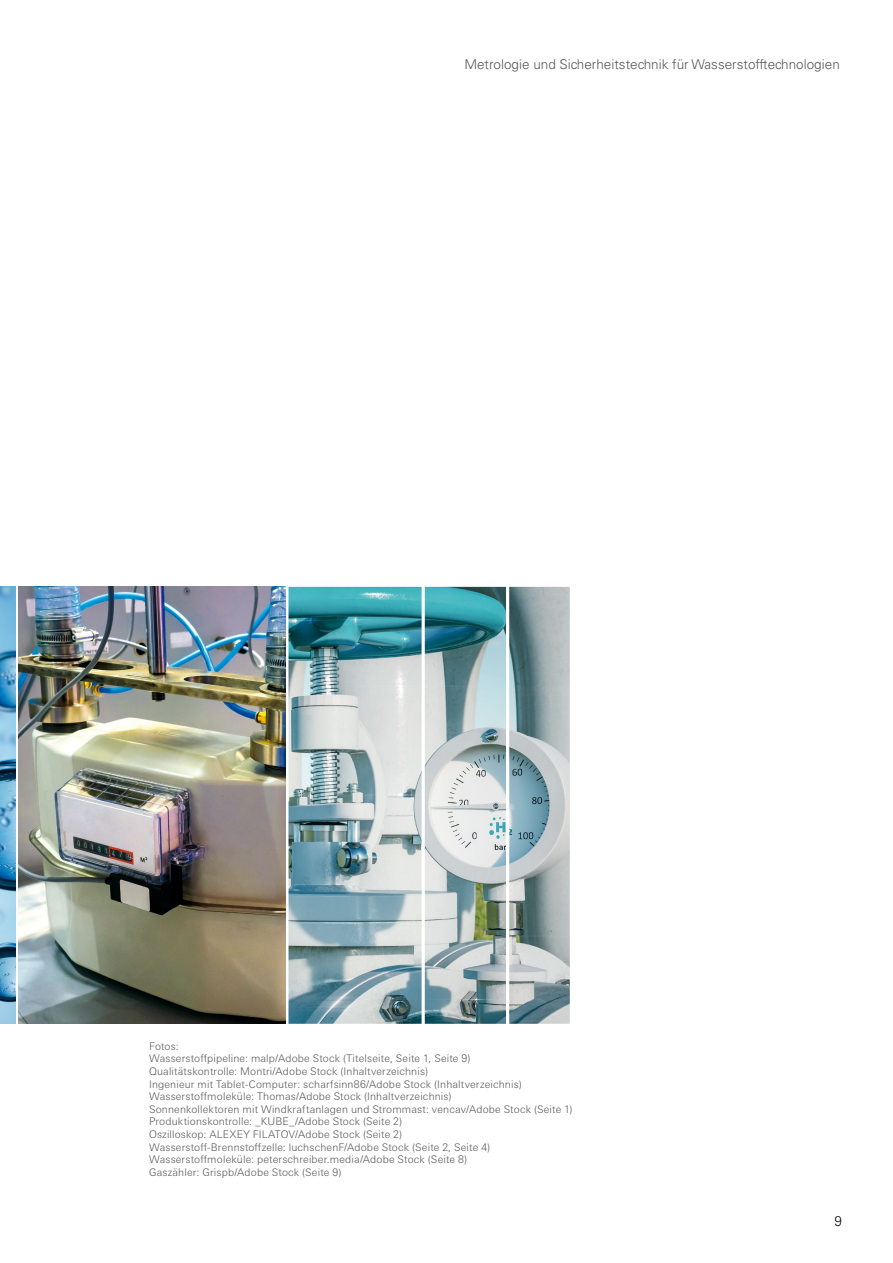
<style>
.page{position:relative;width:893px;height:1263px;background:#fff}
.page>*{position:absolute;margin:0;border:0;box-sizing:border-box;transform-origin:0 0}
.t1{font:300 13.5px "Univers";color:#58585a}
.t2{font:300 13.5px "Univers Next W1 G";color:#000}
.t3{font:300 10.5px/12.6px "Univers Next W1 G";letter-spacing:.015em;color:#58585a}
</style>
<div class="page">
<img style="left:0;top:587px;width:16px;height:437px">
<img style="left:288px;top:587px;width:282px;height:437px">
<img style="left:19px;top:587px;width:266px;height:437px">
<p class="t1" style="left:464px;top:56px;width:377px">Metrologie und Sicherheitstechnik für Wasserstofftechnologien</p>
<p class="t3" style="left:149px;top:1040px;width:425px">Fotos:<br>Wasserstoffpipeline: malp/Adobe Stock (Titelseite, Seite 1, Seite 9)<br>Qualitätskontrolle: Montri/Adobe Stock (Inhaltverzeichnis)<br>Ingenieur mit Tablet-Computer: scharfsinn86/Adobe Stock (Inhaltverzeichnis)<br>Wasserstoffmoleküle: Thomas/Adobe Stock (Inhaltverzeichnis)<br>Sonnenkollektoren mit Windkraftanlagen und Strommast: vencav/Adobe Stock (Seite 1)<br>Produktionskontrolle: _KUBE_/Adobe Stock (Seite 2)<br>Oszilloskop: ALEXEY FILATOV/Adobe Stock (Seite 2)<br>Wasserstoff-Brennstoffzelle: luchschenF/Adobe Stock (Seite 2, Seite 4)<br>Wasserstoffmoleküle: peterschreiber.media/Adobe Stock (Seite 8)<br>Gaszähler: Grispb/Adobe Stock (Seite 9)</p>
<p class="t2" style="left:834px;top:1213px;width:9px">9</p>
</div>
